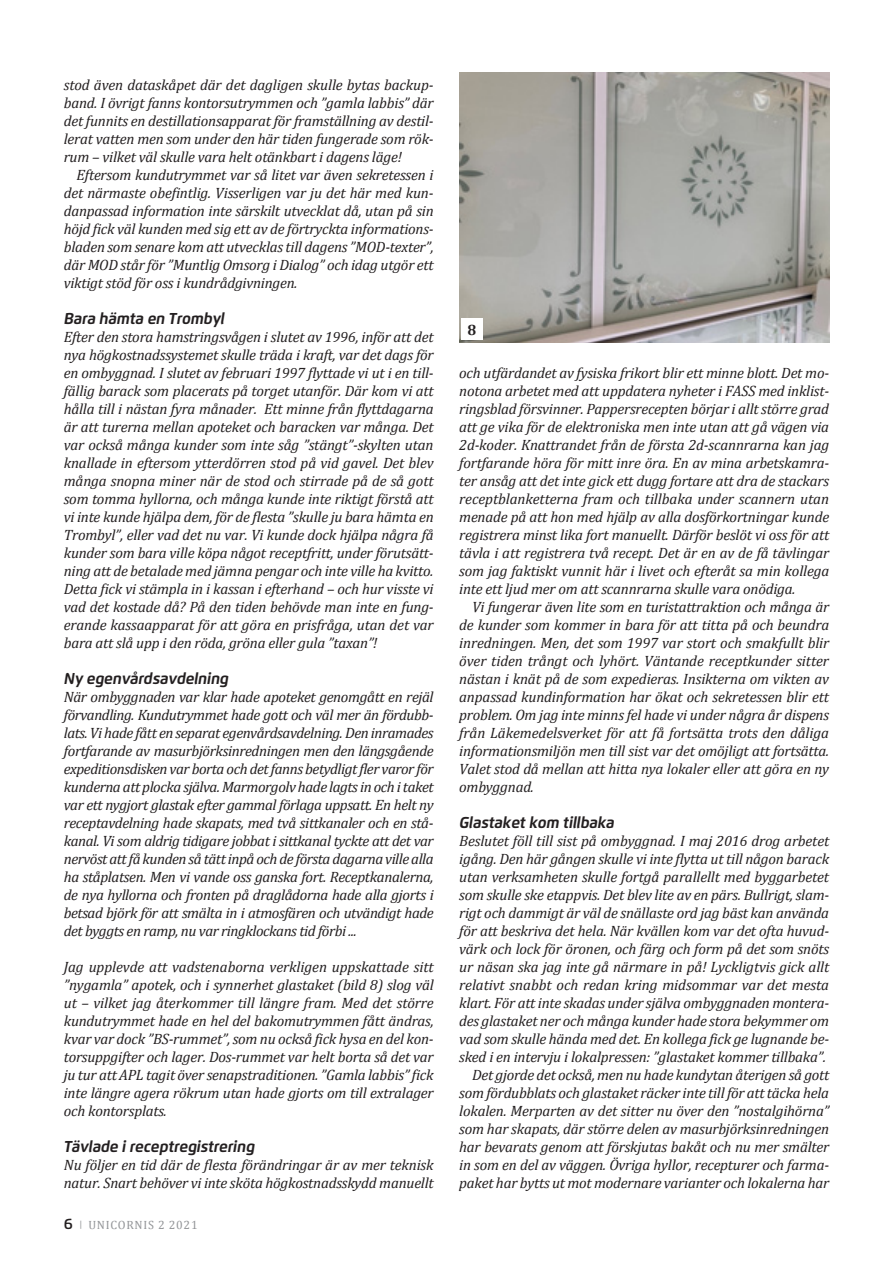
<style>
.page{position:relative;width:893px;height:1263px;background:#fff}
.page>*{position:absolute;margin:0;border:0;box-sizing:border-box;transform-origin:0 0}
.Mellanrubrik{font:italic 700 15.75px "Flexo";letter-spacing:-.015em;color:#231f20}
.Bröd_utan_indrag{font:italic 15px/18px "Cambria";letter-spacing:-.015em;color:#231f20;text-align:justify}
.Bröd_med_indrag{font:italic 15px/18px "Cambria";letter-spacing:-.015em;color:#231f20;text-align:justify}
.Ingress{font:700 15px "Cambria";color:#231f20}
.t1{font:12px "Cambria";letter-spacing:.06em;color:#939598}
.s1{font-family:"Flexo";font-weight:600;font-size:15px;color:#231f20}
.s2{font-size:9px}
</style>
<div class="page">
<img style="left:459px;top:72px;width:370px;height:270px">
<div style="left:461px;top:319px;width:22px;height:21px;background:#fff"></div>
<p class="Bröd_utan_indrag" style="left:64px;top:75px;width:371px">stod även dataskåpet där det dagligen skulle bytas backup&shy;band. I övrigt fanns kontorsutrymmen och ”gamla labbis” där det funnits en destillationsapparat för framställning av destil&shy;lerat vatten men som under den här tiden fungerade som rök&shy;rum – vilket väl skulle vara helt otänkbart i dagens läge!</p>
<p class="Bröd_med_indrag" style="left:64px;top:165px;width:371px;text-indent:13px">Eftersom kundutrymmet var så litet var även sekretessen i det närmaste obefintlig. Visserligen var ju det här med kun&shy;danpassad information inte särskilt utvecklat då, utan på sin höjd fick väl kunden med sig ett av de förtryckta informations&shy;bladen som senare kom att utvecklas till dagens ”MOD-texter”, där MOD står för ”Muntlig Omsorg i Dialog” och idag utgör ett viktigt stöd för oss i kundrådgivningen.</p>
<p class="Mellanrubrik" style="left:64px;top:309px;width:162px">Bara hämta en Trombyl</p>
<p class="Bröd_utan_indrag" style="left:64px;top:327px;width:371px">Efter den stora hamstringsvågen i slutet av 1996, inför att det nya högkostnadssystemet skulle träda i kraft, var det dags för en ombyggnad. I slutet av februari 1997 flyttade vi ut i en till&shy;fällig barack som placerats på torget utanför. Där kom vi att hålla till i nästan fyra månader. Ett minne från flyttdagarna är att turerna mellan apoteket och baracken var många. Det var också många kunder som inte såg ”stängt”-skylten utan knallade in eftersom ytterdörren stod på vid gavel. Det blev många snopna miner när de stod och stirrade på de så gott som tomma hyllorna, och många kunde inte riktigt förstå att vi inte kunde hjälpa dem, för de flesta ”skulle ju bara hämta en Trombyl”, eller vad det nu var. Vi kunde dock hjälpa några få kunder som bara ville köpa något receptfritt, under förutsätt&shy;ning att de betalade med jämna pengar och inte ville ha kvitto.<br>Detta fick vi stämpla in i kassan i efterhand – och hur visste vi vad det kostade då? På den tiden behövde man inte en fung&shy;erande kassaapparat för att göra en prisfråga, utan det var bara att slå upp i den röda, gröna eller gula ”taxan”!</p>
<p class="Mellanrubrik" style="left:64px;top:669px;width:166px">Ny egenvårdsavdelning</p>
<p class="Bröd_utan_indrag" style="left:64px;top:687px;width:372px">När ombyggnaden var klar hade apoteket genomgått en rejäl förvandling. Kundutrymmet hade gott och väl mer än fördubb&shy;lats. Vi hade fått en separat egenvårdsavdelning. Den inramades fortfarande av masurbjörksinredningen men den längsgående expeditionsdisken var borta och det fanns betydligt fler varor för kunderna att plocka själva. Marmorgolv hade lagts in och i taket var ett nygjort glastak efter gammal förlaga uppsatt. En helt ny receptavdelning hade skapats, med två sittkanaler och en stå&shy;kanal. Vi som aldrig tidigare jobbat i sittkanal tyckte att det var nervöst att få kunden så tätt inpå och de första dagarna ville alla ha ståplatsen. Men vi vande oss ganska fort. Receptkanalerna, de nya hyllorna och fronten på draglådorna hade alla gjorts i betsad björk för att smälta in i atmosfären och utvändigt hade det byggts en ramp, nu var ringklockans tid förbi ...</p>
<p class="Bröd_utan_indrag" style="left:64px;top:957px;width:372px">Jag upplevde att vadstenaborna verkligen uppskattade sitt ”nygamla” apotek, och i synnerhet glastaket (bild 8) slog väl ut – vilket jag återkommer till längre fram. Med det större kundutrymmet hade en hel del bakomutrymmen fått ändras, kvar var dock ”BS-rummet”, som nu också fick hysa en del kon&shy;torsuppgifter och lager. Dos-rummet var helt borta så det var ju tur att APL tagit över senapstraditionen. ”Gamla labbis” fick inte längre agera rökrum utan hade gjorts om till extralager och kontorsplats.</p>
<p class="Mellanrubrik" style="left:64px;top:1137px;width:192px">Tävlade i receptregistrering</p>
<p class="Bröd_utan_indrag" style="left:64px;top:1155px;width:371px">Nu följer en tid där de flesta förändringar är av mer teknisk natur. Snart behöver vi inte sköta högkostnadsskydd manuellt</p>
<p class="t1" style="left:64px;top:1218px;width:135px"><span class="s1">6</span> <span class="s2">|</span> UNICORNIS 2 2021</p>
<p class="Ingress" style="left:468px;top:319px;width:10px">8</p>
<p class="Bröd_utan_indrag" style="left:459px;top:363px;width:372px">och utfärdandet av fysiska frikort blir ett minne blott. Det mo&shy;notona arbetet med att uppdatera nyheter i FASS med inklist&shy;ringsblad försvinner. Pappersrecepten börjar i allt större grad att ge vika för de elektroniska men inte utan att gå vägen via 2d-koder. Knattrandet från de första 2d-scannrarna kan jag fortfarande höra för mitt inre öra. En av mina arbetskamra&shy;ter ansåg att det inte gick ett dugg fortare att dra de stackars receptblanketterna fram och tillbaka under scannern utan menade på att hon med hjälp av alla dosförkortningar kunde registrera minst lika fort manuellt. Därför beslöt vi oss för att tävla i att registrera två recept. Det är en av de få tävlingar som jag faktiskt vunnit här i livet och efteråt sa min kollega inte ett ljud mer om att scannrarna skulle vara onödiga.</p>
<p class="Bröd_med_indrag" style="left:459px;top:597px;width:372px;text-indent:13px">Vi fungerar även lite som en turistattraktion och många är de kunder som kommer in bara för att titta på och beundra inredningen. Men, det som 1997 var stort och smakfullt blir över tiden trångt och lyhört. Väntande receptkunder sitter nästan i knät på de som expedieras. Insikterna om vikten av anpassad kundinformation har ökat och sekretessen blir ett problem. Om jag inte minns fel hade vi under några år dispens från Läkemedelsverket för att få fortsätta trots den dåliga informationsmiljön men till sist var det omöjligt att fortsätta.<br>Valet stod då mellan att hitta nya lokaler eller att göra en ny ombyggnad.</p>
<p class="Mellanrubrik" style="left:459px;top:813px;width:157px">Glastaket kom tillbaka</p>
<p class="Bröd_utan_indrag" style="left:459px;top:831px;width:371px">Beslutet föll till sist på ombyggnad. I maj 2016 drog arbetet igång. Den här gången skulle vi inte flytta ut till någon barack utan verksamheten skulle fortgå parallellt med byggarbetet som skulle ske etappvis. Det blev lite av en pärs. Bullrigt, slam&shy;rigt och dammigt är väl de snällaste ord jag bäst kan använda för att beskriva det hela. När kvällen kom var det ofta huvud&shy;värk och lock för öronen, och färg och form på det som snöts ur näsan ska jag inte gå närmare in på! Lyckligtvis gick allt relativt snabbt och redan kring midsommar var det mesta klart. För att inte skadas under själva ombyggnaden montera&shy;des glastaket ner och många kunder hade stora bekymmer om vad som skulle hända med det. En kollega fick ge lugnande be&shy;sked i en intervju i lokalpressen: ”glastaket kommer tillbaka”.</p>
<p class="Bröd_med_indrag" style="left:459px;top:1065px;width:372px;text-indent:13px">Det gjorde det också, men nu hade kundytan återigen så gott som fördubblats och glastaket räcker inte till för att täcka hela lokalen. Merparten av det sitter nu över den ”nostalgihörna” som har skapats, där större delen av masurbjörksinredningen har bevarats genom att förskjutas bakåt och nu mer smälter in som en del av väggen. Övriga hyllor, recepturer och farma&shy;paket har bytts ut mot modernare varianter och lokalerna har</p>
</div>
